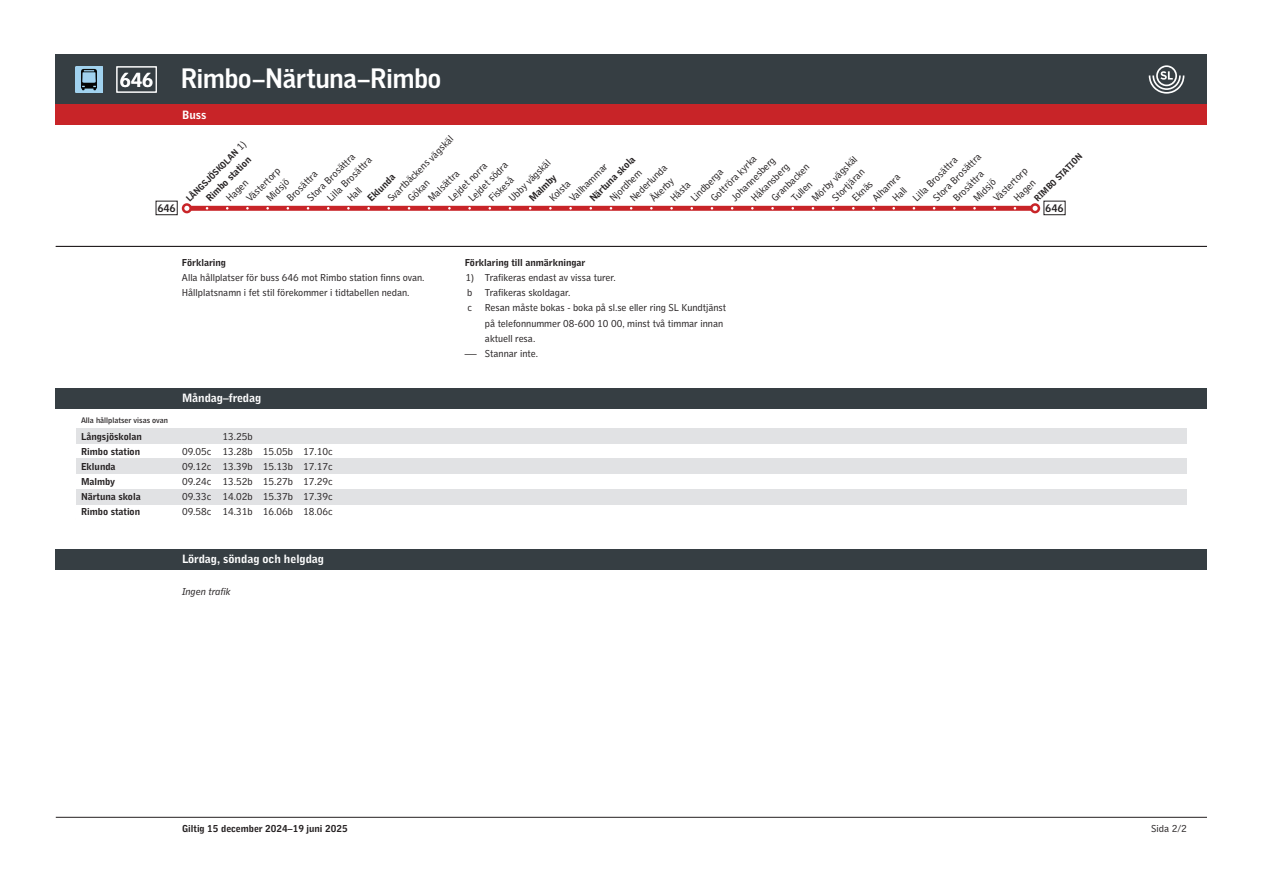
<style>
.page{position:relative;width:1263px;height:893px;background:#fff}
.page>*{position:absolute;margin:0;border:0;box-sizing:border-box;transform-origin:0 0}
.t1{font:700 26.7px "SL Gothic Display";color:#fff}
.t2{font:700 12.15px "SL Gothic Timetable 2";color:#fff}
.t3{font:700 10.35px "SL Gothic Display";letter-spacing:.055em;color:#231f20}
.t4{font:10.05px/15.1px "SL Gothic Timetable 2";color:#231f20}
.t5{font:700 10.05px/15.1px "SL Gothic Timetable 2";color:#231f20}
.t6{font:10.05px "SL Gothic Timetable 2";color:#231f20;scale:1.25 1}
.t7{font:italic 10.05px "SL Gothic Timetable 2";color:#231f20}
.t8{font:700 9.15px "SL Gothic Timetable 2";color:#231f20}
.t9{font:500 8.1px "SL Gothic Timetable 2";color:#231f20}
.s1{font-size:19.2px}
.s2{font-weight:400;font-size:10.05px}
</style>
<div class="page">
<div style="left:56px;top:54px;width:1151px;height:51px;background:#363e43"></div>
<img style="left:76px;top:66px;width:26px;height:27px">
<div style="left:56px;top:105px;width:1151px;height:20px;background:#c82428"></div>
<hr style="left:56px;top:817px;width:1151px;height:1px;background:#231f20">
<svg style="left:1149px;top:65px;width:35px;height:29px"></svg>
<div style="left:116px;top:66px;width:41px;height:27px;border:1px solid #fff"></div>
<div style="left:56px;top:388px;width:1151px;height:20px;background:#363e43"></div>
<div style="left:56px;top:549px;width:1151px;height:20px;background:#363e43"></div>
<div style="left:156px;top:201px;width:22px;height:14px;border:1px solid #231f20"></div>
<div style="left:190px;top:206px;width:845px;height:5px;background:#c82428"></div>
<div style="left:182px;top:203px;width:10px;height:10px;border:2px solid #c82428;border-radius:50%"></div>
<div style="left:1031px;top:204px;width:8px;height:8px;background:#fff;border-radius:50%"></div>
<div style="left:1030px;top:203px;width:10px;height:10px;border:2px solid #c82428;border-radius:50%"></div>
<hr style="left:56px;top:246px;width:1151px;height:1px;background:#231f20">
<div style="left:1044px;top:201px;width:21px;height:14px;border:1px solid #231f20"></div>
<div style="left:76px;top:428px;width:1111px;height:15px;background:#e1e2e4"></div>
<div style="left:76px;top:459px;width:1111px;height:15px;background:#e1e2e4"></div>
<div style="left:76px;top:489px;width:1111px;height:15px;background:#e1e2e4"></div>
<h1 class="t1" style="left:120px;top:68px;width:322px"><span class="s1">646</span> Rimbo–Närtuna–Rimbo</h1>
<p class="t2" style="left:182px;top:111px;width:26px">Buss</p>
<p class="t3" style="left:158px;top:204px;width:19px">646</p>
<p class="t4" style="left:385px;top:195px;width:90px;rotate:-45deg">Svartbäckens vägskäl</p>
<p class="t8" style="left:186px;top:198px;width:82px;rotate:-45deg">LÅNGSJÖSKOLAN <span class="s2">1)</span></p>
<p class="t8" style="left:1034px;top:198px;width:65px;rotate:-45deg">RIMBO STATION</p>
<p class="t3" style="left:1046px;top:204px;width:19px">646</p>
<p class="t4" style="left:304px;top:195px;width:65px;rotate:-45deg">Stora Brosättra</p>
<p class="t4" style="left:930px;top:195px;width:65px;rotate:-45deg">Stora Brosättra</p>
<p class="t4" style="left:809px;top:195px;width:61px;rotate:-45deg">Mörby vägskäl</p>
<p class="t4" style="left:708px;top:195px;width:62px;rotate:-45deg">Gottröra kyrka</p>
<p class="t5" style="left:587px;top:195px;width:61px;rotate:-45deg">Närtuna skola</p>
<p class="t5" style="left:203px;top:195px;width:61px;rotate:-45deg">Rimbo station</p>
<p class="t4" style="left:324px;top:195px;width:60px;rotate:-45deg">Lilla Brosättra</p>
<p class="t4" style="left:910px;top:195px;width:60px;rotate:-45deg">Lilla Brosättra</p>
<p class="t4" style="left:728px;top:195px;width:60px;rotate:-45deg">Johannesberg</p>
<p class="t4" style="left:506px;top:195px;width:56px;rotate:-45deg">Ubby vägskäl</p>
<p class="t4" style="left:465px;top:195px;width:53px;rotate:-45deg">Lejdet södra</p>
<p class="t4" style="left:445px;top:195px;width:52px;rotate:-45deg">Lejdet norra</p>
<p class="t4" style="left:557px;top:185px;width:51px;line-height:14.2px;text-indent:-14px;rotate:-45deg">Kolsta<br>Vallhammar</p>
<p class="t4" style="left:748px;top:195px;width:51px;rotate:-45deg">Håkansberg</p>
<p class="t4" style="left:768px;top:195px;width:51px;rotate:-45deg">Granbacken</p>
<p class="t4" style="left:627px;top:195px;width:49px;rotate:-45deg">Nederlunda</p>
<p class="t4" style="left:243px;top:195px;width:45px;rotate:-45deg">Västertorp</p>
<p class="t4" style="left:991px;top:195px;width:45px;rotate:-45deg">Västertorp</p>
<p class="t4" style="left:688px;top:195px;width:43px;rotate:-45deg">Lindberga</p>
<p class="t4" style="left:829px;top:195px;width:43px;rotate:-45deg">Stortjäran</p>
<p class="t4" style="left:607px;top:195px;width:42px;rotate:-45deg">Njordhem</p>
<p class="t4" style="left:425px;top:195px;width:41px;rotate:-45deg">Malsättra</p>
<p class="t4" style="left:284px;top:195px;width:41px;rotate:-45deg">Brosättra</p>
<p class="t4" style="left:950px;top:195px;width:41px;rotate:-45deg">Brosättra</p>
<p class="t4" style="left:849px;top:195px;width:26px;rotate:-45deg">Eknäs</p>
<p class="t4" style="left:869px;top:195px;width:36px;rotate:-45deg">Alhamra</p>
<p class="t5" style="left:365px;top:195px;width:36px;rotate:-45deg">Eklunda</p>
<p class="t5" style="left:526px;top:195px;width:36px;rotate:-45deg">Malmby</p>
<p class="t4" style="left:486px;top:195px;width:32px;rotate:-45deg">Fiskeså</p>
<p class="t4" style="left:647px;top:195px;width:30px;rotate:-45deg">Åkerby</p>
<p class="t4" style="left:264px;top:195px;width:29px;rotate:-45deg">Midsjö</p>
<p class="t4" style="left:970px;top:195px;width:29px;rotate:-45deg">Midsjö</p>
<p class="t4" style="left:223px;top:195px;width:28px;rotate:-45deg">Hagen</p>
<p class="t4" style="left:1011px;top:195px;width:28px;rotate:-45deg">Hagen</p>
<p class="t4" style="left:405px;top:195px;width:28px;rotate:-45deg">Gökan</p>
<p class="t4" style="left:789px;top:195px;width:26px;rotate:-45deg">Tullen</p>
<p class="t4" style="left:667px;top:195px;width:25px;rotate:-45deg">Håsta</p>
<p class="t4" style="left:344px;top:195px;width:17px;rotate:-45deg">Hall</p>
<p class="t4" style="left:890px;top:195px;width:17px;rotate:-45deg">Hall</p>
<p class="t5" style="left:182px;top:256px;width:46px">Förklaring</p>
<p class="t4" style="left:182px;top:271px;width:244px">Alla hållplatser för buss 646 mot Rimbo station finns ovan.<br>Hållplatsnamn i fet stil förekommer i tidtabellen nedan.</p>
<p class="t9" style="left:81px;top:418px;width:89px">Alla hållplatser visas ovan</p>
<p class="t5" style="left:81px;top:429px;width:62px">Långsjöskolan<br>Rimbo station<br>Eklunda<br>Malmby<br>Närtuna skola<br>Rimbo station</p>
<p class="t2" style="left:182px;top:394px;width:81px">Måndag–fredag</p>
<p class="t4" style="left:182px;top:445px;width:31px;text-align:justify">09.05c 09.12c 09.24c 09.33c 09.58c</p>
<p class="t4" style="left:222px;top:429px;width:32px;text-align:justify">13.25b 13.28b 13.39b 13.52b 14.02b 14.31b</p>
<p class="t4" style="left:263px;top:445px;width:32px;text-align:justify">15.05b 15.13b 15.27b 15.37b 16.06b</p>
<p class="t4" style="left:303px;top:445px;width:31px;text-align:justify">17.10c 17.17c 17.29c 17.39c 18.06c</p>
<p class="t2" style="left:182px;top:555px;width:144px">Lördag, söndag och helgdag</p>
<p class="t7" style="left:182px;top:585px;width:50px">Ingen trafik</p>
<p class="t5" style="left:465px;top:256px;width:122px">Förklaring till anmärkningar</p>
<p class="t4" style="left:466px;top:271px;width:152px">1) Trafikeras endast av vissa turer. b Trafikeras skoldagar.<br>c</p>
<p class="t4" style="left:485px;top:301px;width:243px">Resan måste bokas - boka på sl.se eller ring SL Kundtjänst på telefonnummer 08-600 10 00, minst två timmar innan aktuell resa.</p>
<p class="t6" style="left:465px;top:350px;width:60px">— Stannar inte.</p>
<p class="t5" style="left:182px;top:822px;width:167px">Giltig 15 december 2024–19 juni 2025</p>
<p class="t4" style="left:1151px;top:822px;width:37px">Sida 2/2</p>
</div>
